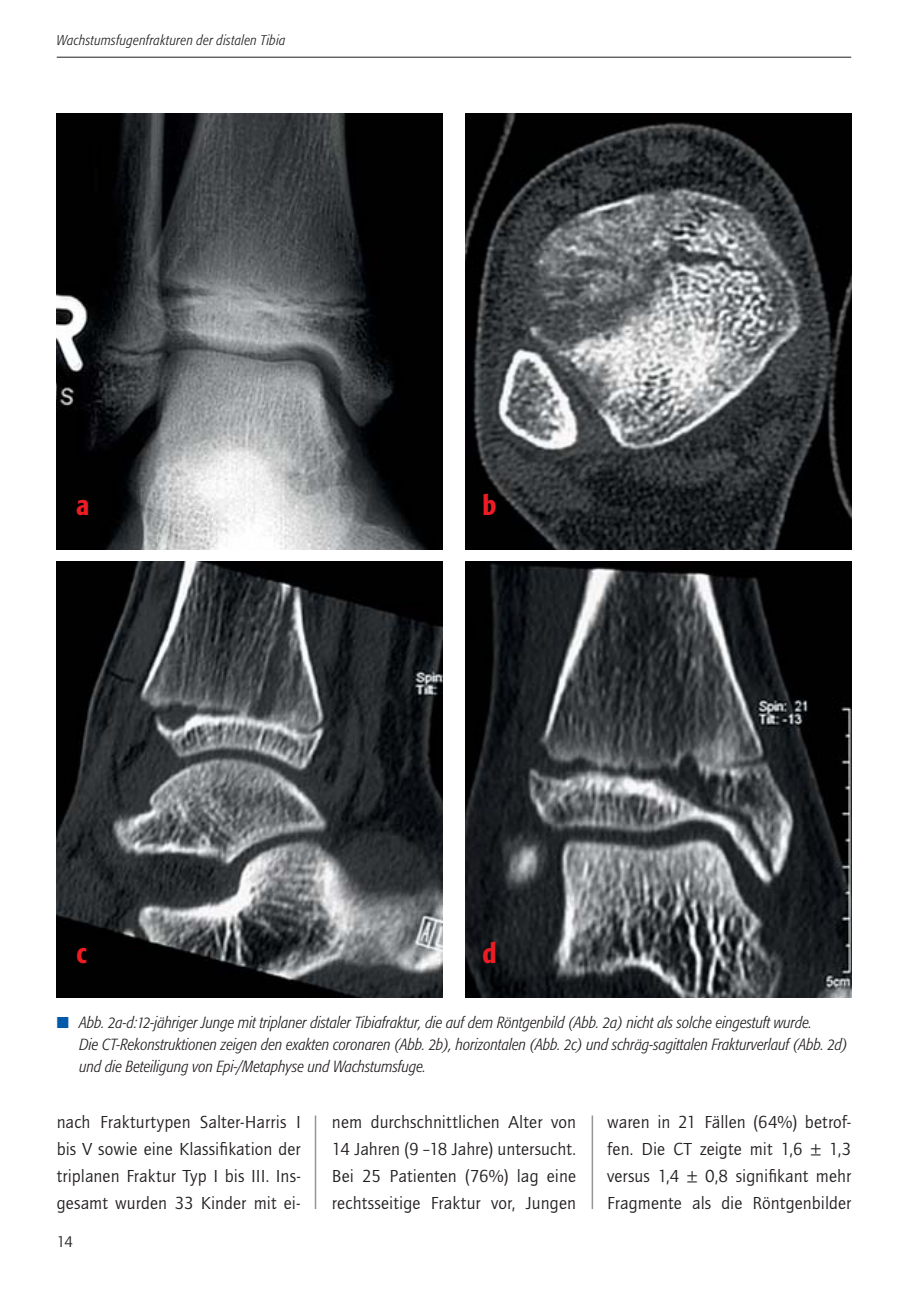
<style>
.page{position:relative;width:908px;height:1304px;background:#fff}
.page>*{position:absolute;margin:0;border:0;box-sizing:border-box;transform-origin:0 0}
.t1{font:500 condensed 28px "Formata";color:#ed1c24}
.t2{font:18px/27px "Quay";letter-spacing:.005em;color:#231f20;text-align:justify}
.t3{font:italic 300 condensed 16px/22px "Formata";color:#231f20}
.t4{font:16px "Quay";color:#231f20}
.t5{font:italic 300 condensed 14px "Formata";letter-spacing:.025em;color:#231f20}
.s1{color:#005aaa}
</style>
<div class="page">
<hr style="left:591px;top:1115px;width:2px;height:94px;background:#939598">
<hr style="left:314px;top:1115px;width:2px;height:94px;background:#939598">
<hr style="left:57px;top:57px;width:793px;height:1px;background:#231f20">
<img style="left:57px;top:113px;width:385px;height:437px">
<img style="left:57px;top:561px;width:385px;height:437px">
<img style="left:465px;top:561px;width:385px;height:437px">
<img style="left:465px;top:113px;width:385px;height:437px">
<p class="t5" style="left:57px;top:34px;width:230px">Wachstumsfugenfrakturen der distalen Tibia</p>
<h1 class="t1" style="left:77px;top:494px;width:14px">a</h1>
<h1 class="t1" style="left:482px;top:494px;width:15px">b</h1>
<h1 class="t1" style="left:77px;top:942px;width:12px">c</h1>
<h1 class="t1" style="left:482px;top:942px;width:15px">d</h1>
<p class="t3" style="left:79px;top:1013px;width:769px;text-indent:-23px"><span class="s1">■</span> Abb. 2a-d:12-jähriger Junge mit triplaner distaler Tibiafraktur, die auf dem Röntgenbild (Abb. 2a) nicht als solche eingestuft wurde.<br>Die CT-Rekonstruktionen zeigen den exakten coronaren (Abb. 2b), horizontalen (Abb. 2c) und schräg-sagittalen Frakturverlauf (Abb. 2d) und die Beteiligung von Epi-/Metaphyse und Wachstumsfuge.</p>
<p class="t2" style="left:57px;top:1110px;width:245px">nach Frakturtypen Salter-Harris I bis V sowie eine Klassifikation der triplanen Fraktur Typ I bis III. Ins&shy;gesamt wurden 33 Kinder mit ei-</p>
<p class="t2" style="left:607px;top:1110px;width:245px">waren in 21 Fällen (64%) betrof&shy;fen. Die CT zeigte mit 1,6 ± 1,3 versus 1,4 ± 0,8 signifikant mehr Fragmente als die Röntgenbilder</p>
<p class="t2" style="left:332px;top:1110px;width:245px">nem durchschnittlichen Alter von 14 Jahren (9 –18 Jahre) untersucht.<br>Bei 25 Patienten (76%) lag eine rechtsseitige Fraktur vor, Jungen</p>
<p class="t4" style="left:57px;top:1235px;width:18px">14</p>
</div>
